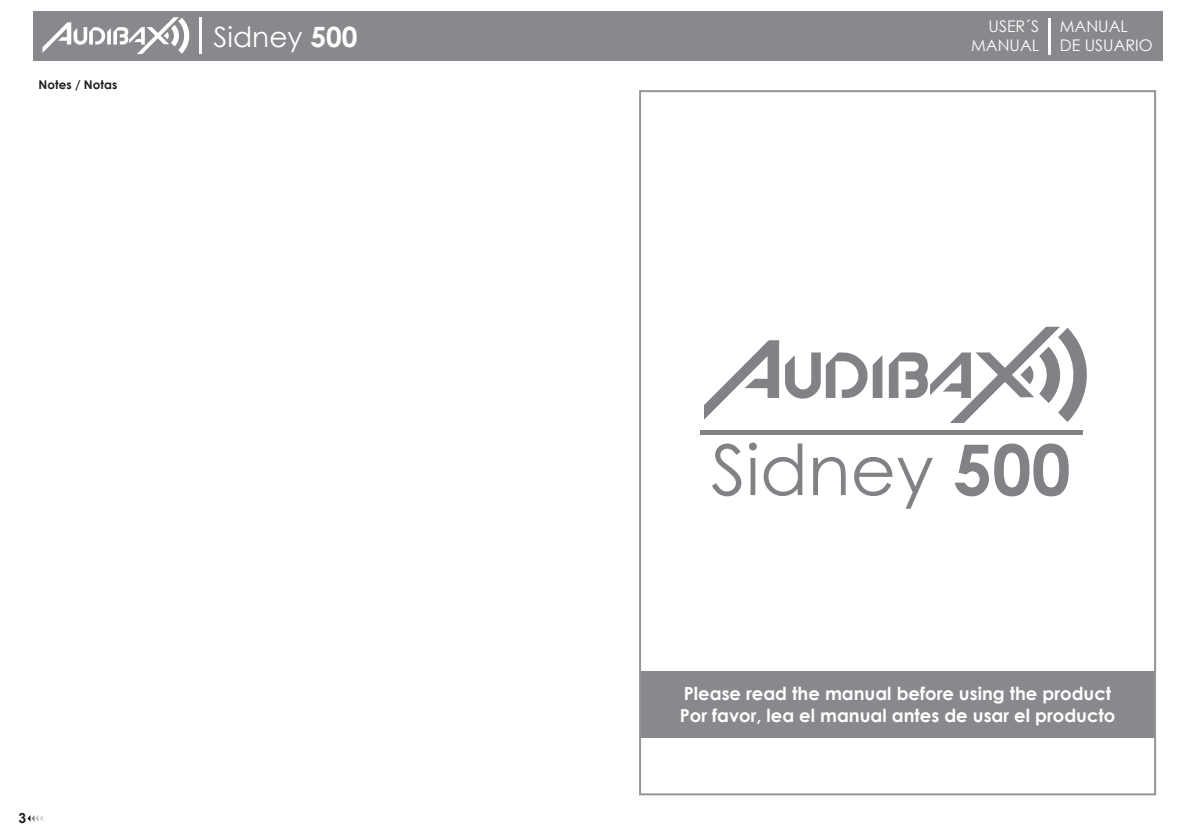
<style>
.page{position:relative;width:1191px;height:840px;background:#fff}
.page>*{position:absolute;margin:0;border:0;box-sizing:border-box;transform-origin:0 0}
.t1{font:70px "Century Gothic";color:#808285}
.t2{font:28px "Century Gothic";color:#fff}
.t3{font:700 18px/21.6px "Century Gothic";color:#fff}
.t4{font:16px/19.2px "Century Gothic";color:#fff;text-align:right}
.t5{font:700 14.2px "Arial";color:#231f20}
.t6{font:700 12px "Century Gothic";color:#231f20}
.s1{font-weight:700}
</style>
<div class="page">
<div style="left:34px;top:11px;width:1129px;height:49px;background:#87898c"></div>
<svg style="left:27px;top:815px;width:16px;height:6px"></svg>
<hr style="left:1048px;top:18px;width:2px;height:36px;background:#fff">
<div style="left:640px;top:670px;width:515px;height:66px;background:#87898c"></div>
<svg style="left:42px;top:17px;width:147px;height:37px"></svg>
<hr style="left:199px;top:18px;width:2px;height:36px;background:#fff">
<svg style="left:704px;top:340px;width:75px;height:79px"></svg>
<svg style="left:785px;top:352px;width:35px;height:47px"></svg>
<svg style="left:826px;top:352px;width:56px;height:46px"></svg>
<svg style="left:889px;top:326px;width:197px;height:97px"></svg>
<div style="left:700px;top:430px;width:382px;height:5px;background:#808285"></div>
<div style="left:639px;top:90px;width:517px;height:704px;border:2px solid #939598"></div>
<p class="t6" style="left:39px;top:75px;width:80px">Notes / Notas</p>
<h2 class="t2" style="left:214px;top:17px;width:145px">Sidney <span class="s1">500</span></h2>
<p class="t5" style="left:19px;top:807px;width:9px">3</p>
<p class="t4" style="left:971px;top:16px;width:70px">USER´S<br>MANUAL</p>
<p class="t4" style="left:1060px;top:16px;width:94px;text-align:left">MANUAL<br>DE USUARIO</p>
<h1 class="t1" style="left:711px;top:420px;width:361px">Sidney <span class="s1">500</span></h1>
<p class="t3" style="left:679px;top:681px;width:437px">Please read the manual before using the product<br>Por favor, lea el manual antes de usar el producto</p>
</div>
